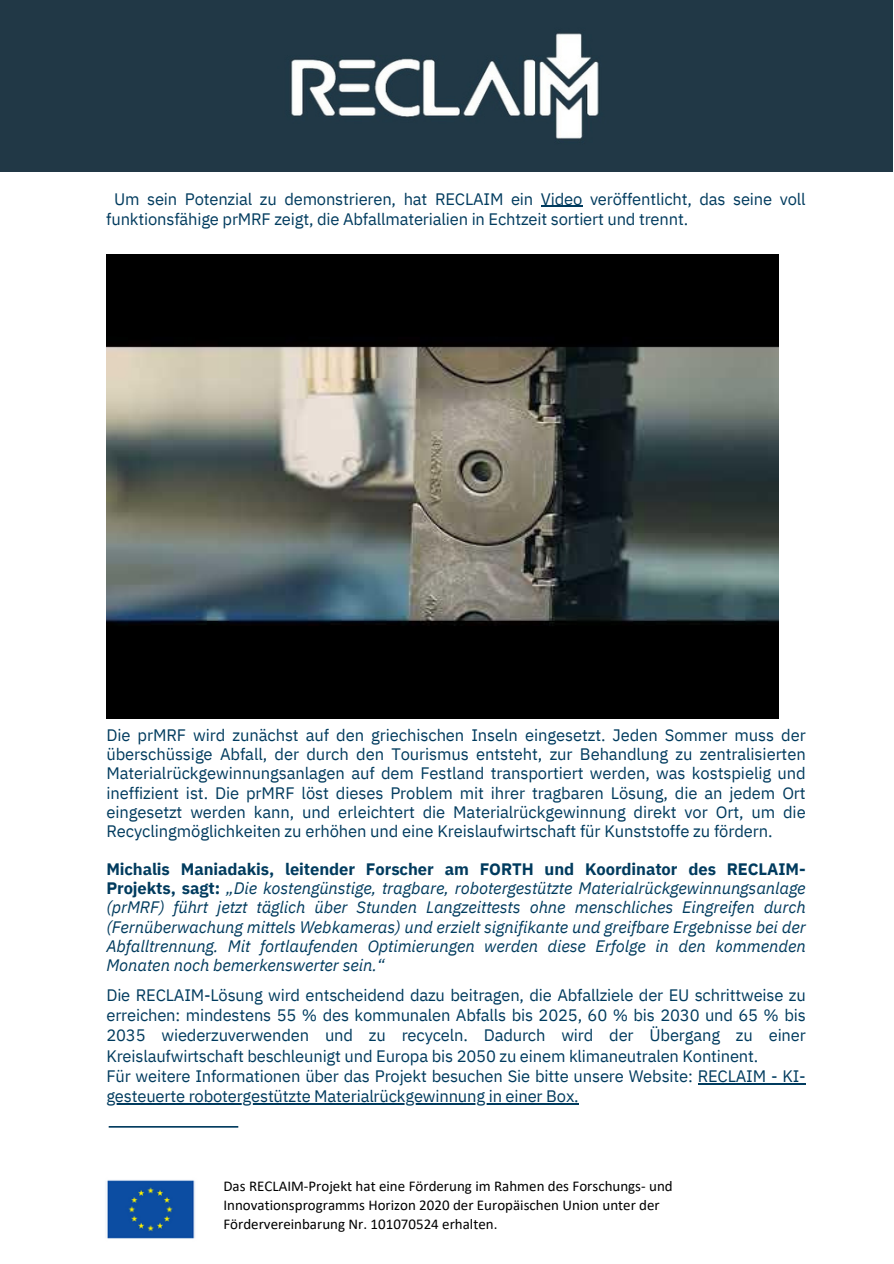
<style>
.page{position:relative;width:894px;height:1264px;background:#fff}
.page>*{position:absolute;margin:0;border:0;box-sizing:border-box;transform-origin:0 0}
.t1{font:16.5px/20.2px "IBM Plex Sans";letter-spacing:-.01em;color:#003b5e}
.t2{font:italic 16.5px/19.2px "IBM Plex Sans";letter-spacing:-.005em;color:#003b5e;text-align:justify}
.t3{font:15px/19.2px "Calibri";color:#000}
.s1{font-weight:700;font-style:normal}
</style>
<div class="page">
<img style="left:107px;top:1180px;width:88px;height:59px">
<img style="left:0;top:0;width:892px;height:171px">
<img style="left:108px;top:1126px;width:131px;height:1px">
<hr style="left:540px;top:206px;width:42px;height:1px;background:#003b5e">
<img style="left:106px;top:254px;width:672px;height:464px">
<hr style="left:697px;top:1082px;width:108px;height:2px;background:#003b5e">
<hr style="left:106px;top:1103px;width:472px;height:1px;background:#003b5e">
<p class="t1" style="left:106px;top:188px;width:700px;text-indent:8px">Um sein Potenzial zu demonstrieren, hat RECLAIM ein Video veröffentlicht, das seine voll funktionsfähige prMRF zeigt, die Abfallmaterialien in Echtzeit sortiert und trennt.</p>
<h1 class="t1" style="left:106px;top:725px;width:700px;line-height:19.2px;text-align:justify">Die prMRF wird zunächst auf den griechischen Inseln eingesetzt. Jeden Sommer muss der überschüssige Abfall, der durch den Tourismus entsteht, zur Behandlung zu zentralisierten Materialrückgewinnungsanlagen auf dem Festland transportiert werden, was kostspielig und ineffizient ist. Die prMRF löst dieses Problem mit ihrer tragbaren Lösung, die an jedem Ort eingesetzt werden kann, und erleichtert die Materialrückgewinnung direkt vor Ort, um die Recyclingmöglichkeiten zu erhöhen und eine Kreislaufwirtschaft für Kunststoffe zu fördern.</h1>
<p class="t2" style="left:106px;top:859px;width:700px"><span class="s1">Michalis Maniadakis, leitender Forscher am FORTH und Koordinator des RECLAIM-Projekts, sagt:</span> „Die kostengünstige, tragbare, robotergestützte Materialrückgewinnungsanlage (prMRF) führt jetzt täglich über Stunden Langzeittests ohne menschliches Eingreifen durch (Fernüberwachung mittels Webkameras) und erzielt signifikante und greifbare Ergebnisse bei der Abfalltrennung. Mit fortlaufenden Optimierungen werden diese Erfolge in den kommenden Monaten noch bemerkenswerter sein.“</p>
<p class="t1" style="left:106px;top:984px;width:700px">Die RECLAIM-Lösung wird entscheidend dazu beitragen, die Abfallziele der EU schrittweise zu erreichen: mindestens 55 % des kommunalen Abfalls bis 2025, 60 % bis 2030 und 65 % bis 2035 wiederzuverwenden und zu recyceln. Dadurch wird der Übergang zu einer Kreislaufwirtschaft beschleunigt und Europa bis 2050 zu einem klimaneutralen Kontinent.<br>Für weitere Informationen über das Projekt besuchen Sie bitte unsere Website: RECLAIM - KI-</p>
<h1 class="t1" style="left:106px;top:1085px;width:473px">gesteuerte robotergestützte Materialrückgewinnung in einer Box.</h1>
<h1 class="t3" style="left:223px;top:1177px;width:450px">Das RECLAIM-Projekt hat eine Förderung im Rahmen des Forschungs- und<br>Innovationsprogramms Horizon 2020 der Europäischen Union unter der<br>Fördervereinbarung Nr. 101070524 erhalten.</h1>
</div>
